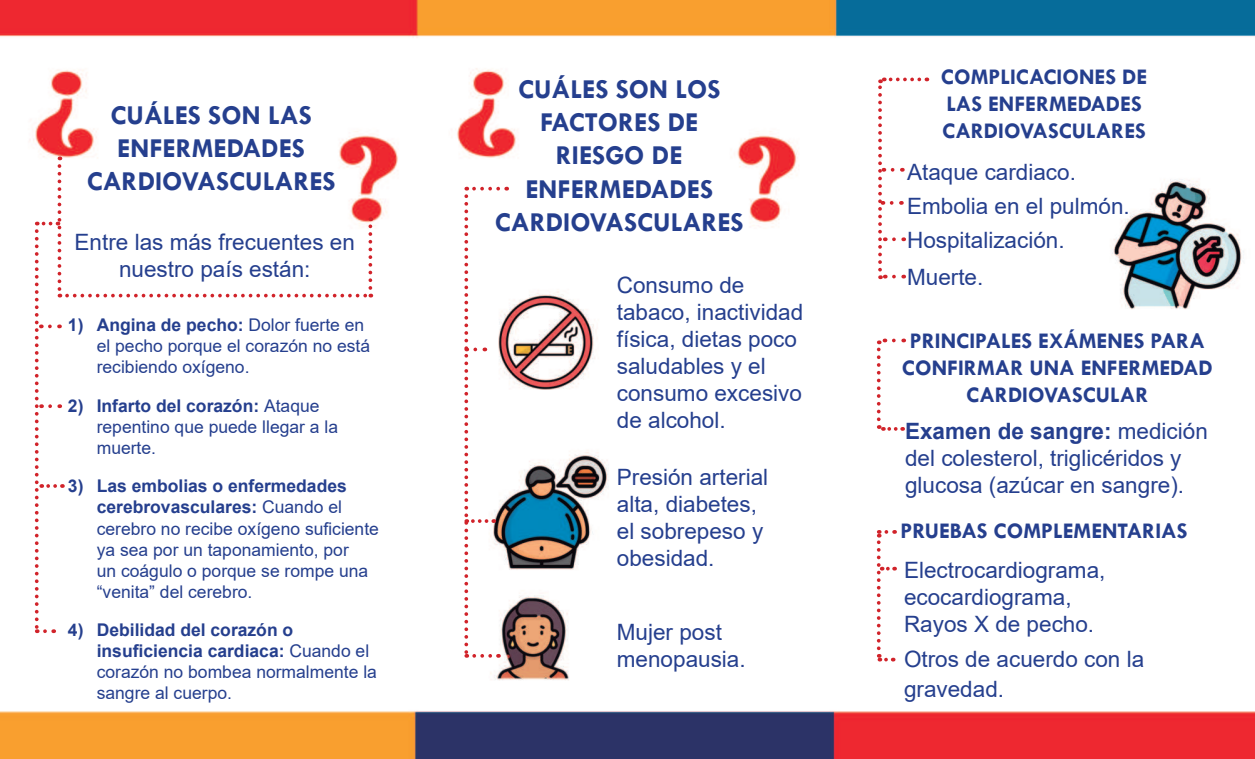
<style>
.page{position:relative;width:1255px;height:759px;background:#fff}
.page>*{position:absolute;margin:0;border:0;box-sizing:border-box;transform-origin:0 0}
.t1{font:700 27.5px/33px "Tw Cen";color:#253f8e;text-align:center}
.t2{font:22.5px/27px "Arial";color:#253f8e}
.t3{font:700 22.5px/27px "Tw Cen";color:#253f8e}
.t4{font:17.5px/21px "Arial";color:#253f8e}
.s1{font-weight:700}
</style>
<div class="page">
<img style="left:0;top:0;width:1254px;height:758px">
<svg style="left:466px;top:187px;width:32px;height:3px"></svg>
<svg style="left:876px;top:338px;width:17px;height:81px"></svg>
<svg style="left:878px;top:425px;width:17px;height:5px"></svg>
<svg style="left:876px;top:530px;width:19px;height:131px"></svg>
<svg style="left:35px;top:166px;width:337px;height:466px"></svg>
<svg style="left:878px;top:77px;width:41px;height:202px"></svg>
<svg style="left:464px;top:196px;width:35px;height:461px"></svg>
<p class="t1" style="left:87px;top:100px;width:250px">CUÁLES SON LAS<br>ENFERMEDADES<br>CARDIOVASCULARES</p>
<p class="t2" style="left:75px;top:231px;width:282px;text-align:center">Entre las más frecuentes en nuestro país están:</p>
<p class="t4" style="left:97px;top:316px;width:275px;text-indent:-29px"><span class="s1">1) Angina de pecho:</span> Dolor fuerte en el pecho porque el corazón no está recibiendo oxígeno.</p>
<p class="t4" style="left:97px;top:396px;width:243px;text-indent:-29px"><span class="s1">2) Infarto del corazón:</span> Ataque repentino que puede llegar a la muerte.</p>
<p class="t4" style="left:97px;top:477px;width:284px;text-indent:-29px"><span class="s1">3) Las embolias o enfermedades cerebrovasculares:</span> Cuando el cerebro no recibe oxígeno su昀椀ciente ya sea por un taponamiento, por<br>un coágulo o porque se rompe una “venita” del cerebro.</p>
<p class="t4" style="left:97px;top:621px;width:282px;text-indent:-29px"><span class="s1">4) Debilidad del corazón o<br>insu昀椀ciencia cardiaca:</span> Cuando el corazón no bombea normalmente la sangre al cuerpo.</p>
<p class="t1" style="left:495px;top:75px;width:250px">CUÁLES SON LOS<br>FACTORES DE<br>RIESGO DE<br>ENFERMEDADES<br>CARDIOVASCULARES</p>
<p class="t2" style="left:617px;top:273px;width:188px">Consumo de tabaco, inactividad física, dietas poco saludables y el consumo excesivo de alcohol.</p>
<p class="t2" style="left:617px;top:465px;width:153px">Presión arterial alta, diabetes, el sobrepeso y obesidad.</p>
<p class="t2" style="left:617px;top:618px;width:130px">Mujer post menopausia.</p>
<p class="t3" style="left:940px;top:65px;width:208px">COMPLICACIONES DE<br>LAS ENFERMEDADES<br>CARDIOVASCULARES</p>
<p class="t2" style="left:907px;top:157px;width:224px;line-height:34.1px">Ataque cardiaco.<br>Embolia en el pulmón.<br>Hospitalización.</p>
<p class="t2" style="left:907px;top:266px;width:78px">Muerte.</p>
<p class="t3" style="left:902px;top:329px;width:312px;text-align:center">PRINCIPALES EXÁMENES PARA<br>CONFIRMAR UNA ENFERMEDAD<br>CARDIOVASCULAR</p>
<p class="t2" style="left:905px;top:419px;width:304px"><span class="s1">Examen de sangre:</span> medición del colesterol, triglicéridos y glucosa (azúcar en sangre).</p>
<p class="t3" style="left:900px;top:519px;width:288px">PRUEBAS COMPLEMENTARIAS</p>
<p class="t2" style="left:904px;top:556px;width:203px">Electrocardiograma, ecocardiograma,<br>Rayos X de pecho.</p>
<p class="t2" style="left:904px;top:645px;width:242px;line-height:30px">Otros de acuerdo con la gravedad.</p>
</div>
